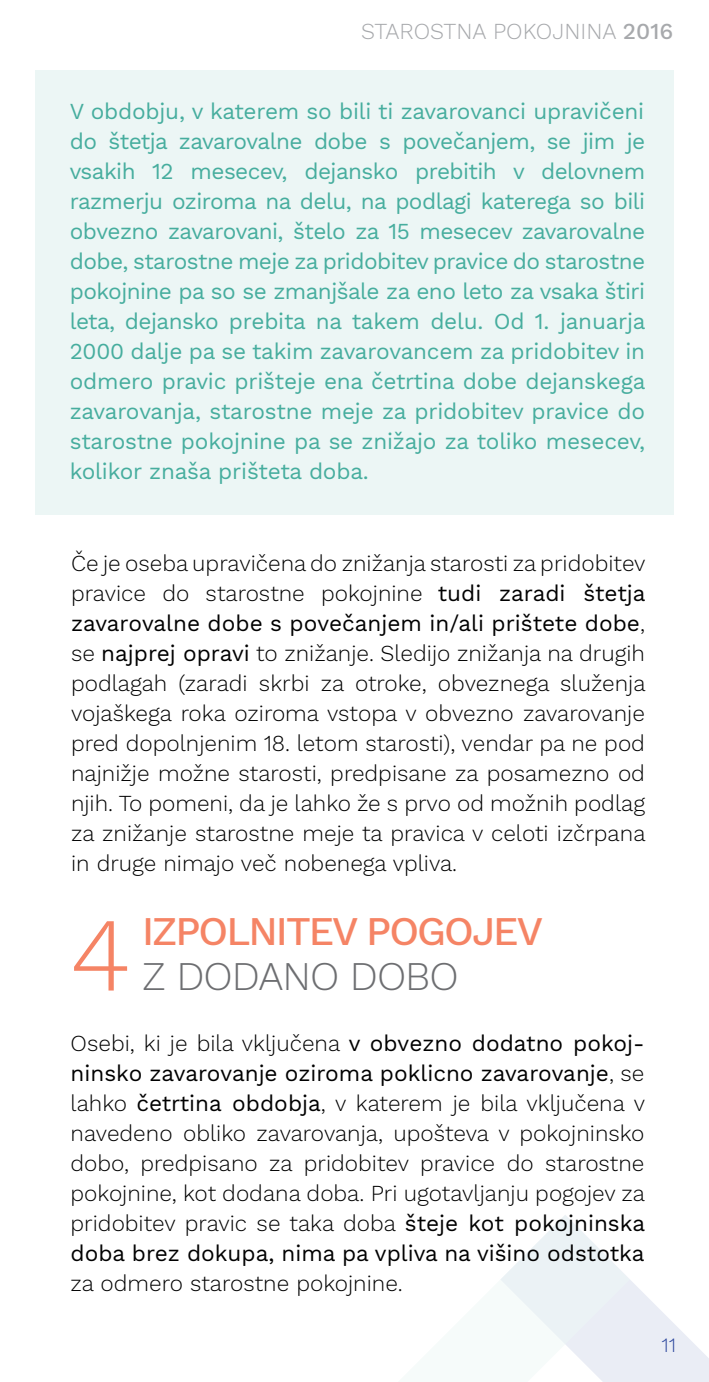
<style>
.page{position:relative;width:709px;height:1382px;background:#fff}
.page>*{position:absolute;margin:0;border:0;box-sizing:border-box;transform-origin:0 0}
.t1{font:300 105px "Work Sans";color:#f58465}
.t2{font:500 40px "Work Sans";letter-spacing:-.05em;color:#f58465}
.t3{font:300 40px "Work Sans";letter-spacing:-.025em;color:#6d6e71}
.t4{font:300 22.5px/30px "Work Sans";color:#000;text-align:justify}
.t5{font:22.5px/30px "Work Sans";letter-spacing:-.01em;color:#46ad9e;text-align:justify}
.t6{font:300 22.5px "Work Sans";color:#a7a9ac}
.t7{font:300 20px "Work Sans";color:#2e499e}
.s1{font-weight:500}
.s2{font-weight:400}
</style>
<div class="page">
<svg style="left:630px;top:1280px;width:79px;height:102px"></svg>
<svg style="left:500px;top:1215px;width:130px;height:167px;fill:#ebf2f5"></svg>
<div style="left:35px;top:71px;width:638px;height:444px;background:#ecf6f5"></div>
<p class="t6" style="left:361px;top:18px;width:314px">STAROSTNA POKOJNINA <span class="s1">2016</span></p>
<p class="t5" style="left:70px;top:97px;width:577px">V obdobju, v katerem so bili ti zavarovanci upravičeni do štetja zavarovalne dobe s povečanjem, se jim je vsakih 12 mesecev, dejansko prebitih v delovnem razmerju oziroma na delu, na podlagi katerega so bili obvezno zavarovani, štelo za 15 mesecev zavarovalne dobe, starostne meje za pridobitev pravice do starostne pokojnine pa so se zmanjšale za eno leto za vsaka štiri leta, dejansko prebita na takem delu. Od 1. januarja 2000 dalje pa se takim zavarovancem za pridobitev in odmero pravic prišteje ena četrtina dobe dejanskega zavarovanja, starostne meje za pridobitev pravice do starostne pokojnine pa se znižajo za toliko mesecev, kolikor znaša prišteta doba.</p>
<p class="t4" style="left:71px;top:549px;width:576px">Če je oseba upravičena do znižanja starosti za pridobitev pravice do starostne pokojnine <span class="s2">tudi zaradi štetja zavarovalne dobe s povečanjem in/ali prištete dobe</span>, se <span class="s2">najprej opravi</span> to znižanje. Sledijo znižanja na drugih podlagah (zaradi skrbi za otroke, obveznega služenja vojaškega roka oziroma vstopa v obvezno zavarovanje pred dopolnjenim 18. letom starosti), vendar pa ne pod najnižje možne starosti, predpisane za posamezno od njih. To pomeni, da je lahko že s prvo od možnih podlag za znižanje starostne meje ta pravica v celoti izčrpana in druge nimajo več nobenega vpliva.</p>
<h1 class="t1" style="left:70px;top:893px;width:63px">4</h1>
<h2 class="t2" style="left:142px;top:908px;width:402px">IZPOLNITEV POGOJEV</h2>
<h2 class="t3" style="left:142px;top:953px;width:318px">Z DODANO DOBO</h2>
<p class="t4" style="left:71px;top:1029px;width:576px">Osebi, ki je bila vključena <span class="s2">v obvezno dodatno pokoj&shy;ninsko zavarovanje oziroma poklicno zavarovanje</span>, se lahko <span class="s2">četrtina obdobja</span>, v katerem je bila vključena v navedeno obliko zavarovanja, upošteva v pokojninsko dobo, predpisano za pridobitev pravice do starostne pokojnine, kot dodana doba. Pri ugotavljanju pogojev za pridobitev pravic se taka doba <span class="s2">šteje kot pokojninska doba brez dokupa, nima pa vpliva na višino odstotka</span></p>
<p class="t4" style="left:71px;top:1269px;width:334px">za odmero starostne pokojnine.</p>
<p class="t7" style="left:661px;top:1333px;width:16px">11</p>
</div>
